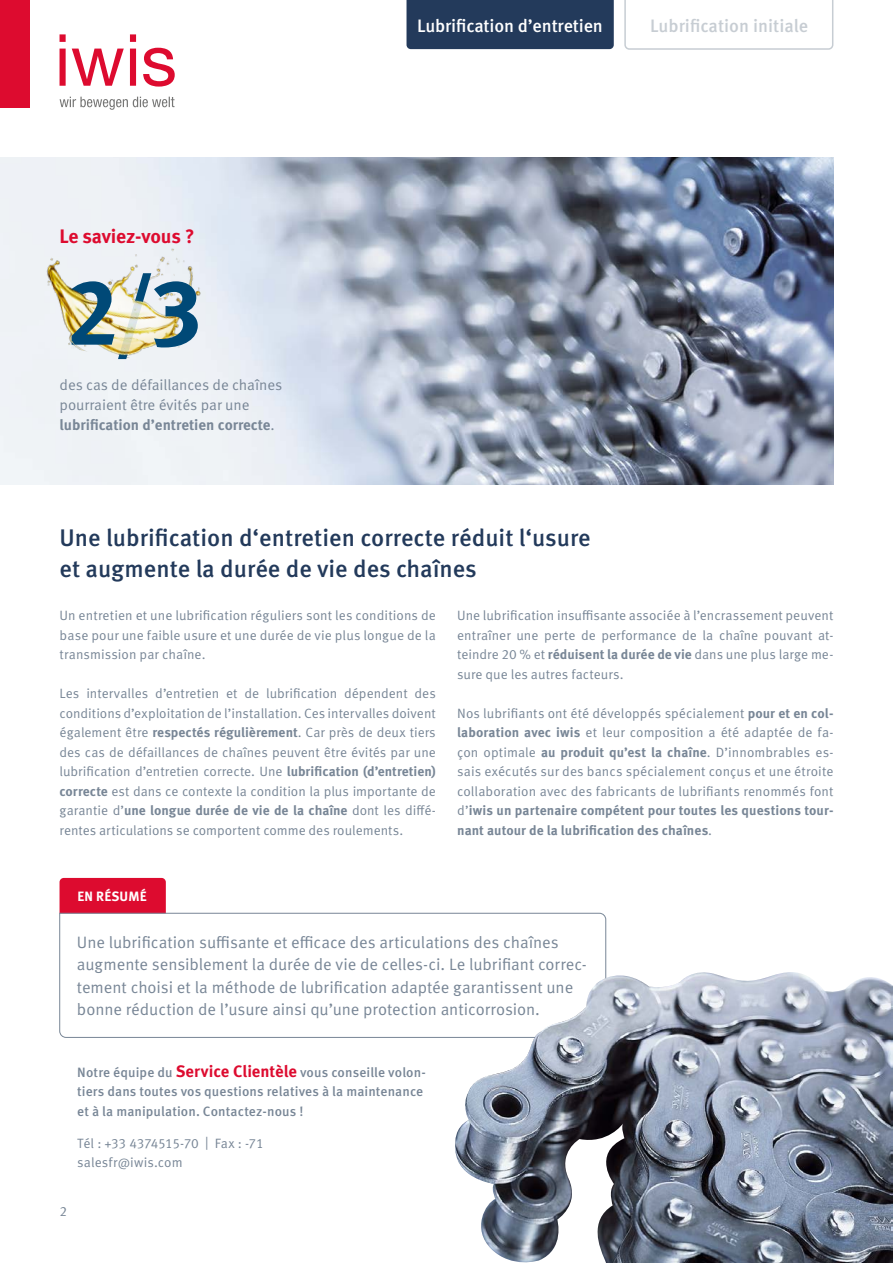
<style>
.page{position:relative;width:893px;height:1263px;background:#fff}
.page>*{position:absolute;margin:0;border:0;box-sizing:border-box;transform-origin:0 0}
.t1{font:500 24px/31.5px "Meta OT";color:#233a5b}
.t2{font:700 19.5px "Meta OT";letter-spacing:-.01em;color:#dd0b2f}
.t3{font:500 18px "Meta OT";letter-spacing:-.01em;color:#fff}
.t4{font:500 18px "Meta OT";color:#c7cdd3}
.t5{font:16.5px/22.5px "Meta OT";letter-spacing:-.005em;color:#788696}
.t6{font:15px/20.4px "Meta OT";color:#788696}
.t7{font:13.5px/19.5px "Meta OT";letter-spacing:.005em;color:#788696;text-align:justify}
.t8{font:500 13.5px/19.5px "Meta OT";letter-spacing:.01em;color:#788696}
.t9{font:700 13.5px "Meta OT";letter-spacing:.01em;color:#fff}
.s1{font-weight:700}
.s2{font-weight:700;font-size:16.5px;color:#dd0b2f}
</style>
<div class="page">
<div style="left:0;top:0;width:30px;height:108px;background:#dd0b2f"></div>
<svg style="left:60px;top:97px;width:115px;height:13px"></svg>
<svg style="left:60px;top:34px;width:115px;height:53px"></svg>
<img style="left:0;top:157px;width:833px;height:328px">
<div style="left:60px;top:878px;width:106px;height:35px;background:#dd0b2f"></div>
<svg style="left:59px;top:913px;width:547px;height:125px"></svg>
<img style="left:27px;top:213px;width:199px;height:150px">
<img style="left:70px;top:273px;width:128px;height:86px">
<img style="left:63px;top:281px;width:28px;height:35px">
<img style="left:68px;top:341px;width:10px;height:15px">
<img style="left:117px;top:299px;width:29px;height:59px">
<img style="left:453px;top:970px;width:440px;height:293px">
<div style="left:406px;top:0;width:208px;height:49px;background:#233a5b"></div>
<svg style="left:624px;top:0;width:209px;height:50px"></svg>
<h2 class="t2" style="left:60px;top:224px;width:137px">Le saviez-vous ?</h2>
<p class="t6" style="left:60px;top:374px;width:224px">des cas de défaillances de chaînes pourraient être évités par une <span class="s1">lubrification d’entretien correcte</span>.</p>
<h3 class="t3" style="left:417px;top:14px;width:187px">Lubrification d’entretien</h3>
<h3 class="t4" style="left:650px;top:14px;width:160px">Lubrification initiale</h3>
<h1 class="t1" style="left:60px;top:522px;width:533px">Une lubrification d‘entretien correcte réduit l‘usure et augmente la durée de vie des chaînes</h1>
<p class="t7" style="left:60px;top:606px;width:378px">Un entretien et une lubrification réguliers sont les conditions de base pour une faible usure et une durée de vie plus longue de la transmission par chaîne.</p>
<p class="t7" style="left:60px;top:684px;width:378px">Les intervalles d’entretien et de lubrification dépendent des conditions d’exploitation de l’installation. Ces intervalles doivent également être <span class="s1">respectés régulièrement</span>. Car près de deux tiers des cas de défaillances de chaînes peuvent être évités par une lubrification d’entretien correcte. Une <span class="s1">lubrification (d’entretien) correcte</span> est dans ce contexte la condition la plus importante de garantie d’<span class="s1">une longue durée de vie de la chaîne</span> dont les diffé&shy;rentes articulations se comportent comme des roulements.</p>
<p class="t7" style="left:457px;top:606px;width:378px">Une lubrification insuffisante associée à l’encrassement peuvent entraîner une perte de performance de la chaîne pouvant at&shy;teindre 20 % et <span class="s1">réduisent la durée de vie</span> dans une plus large me&shy;sure que les autres facteurs.</p>
<p class="t7" style="left:457px;top:704px;width:378px">Nos lubrifiants ont été développés spécialement <span class="s1">pour et en col&shy;laboration avec iwis</span> et leur composition a été adaptée de fa&shy;çon optimale <span class="s1">au produit qu’est la chaîne</span>. D’innombrables es&shy;sais exécutés sur des bancs spécialement conçus et une étroite collaboration avec des fabricants de lubrifiants renommés font d’<span class="s1">iwis un partenaire compétent pour toutes les questions tour&shy;nant autour de la lubrification des chaînes</span>.</p>
<p class="t9" style="left:78px;top:887px;width:70px">EN RÉSUMÉ</p>
<p class="t5" style="left:77px;top:931px;width:511px">Une lubrification suffisante et efficace des articulations des chaînes augmente sensiblement la durée de vie de celles-ci. Le lubrifiant correc&shy;tement choisi et la méthode de lubrification adaptée garantissent une bonne réduction de l’usure ainsi qu’une protection anticorrosion.</p>
<p class="t8" style="left:77px;top:1062px;width:350px">Notre équipe du <span class="s2">Service Clientèle</span> vous conseille volon&shy;tiers dans toutes vos questions relatives à la maintenance et à la manipulation. Contactez-nous !</p>
<p class="t7" style="left:77px;top:1133px;width:188px">Tél : +33 4374515-70 | Fax : -71 salesfr@iwis.com</p>
<p class="t7" style="left:60px;top:1202px;width:9px">2</p>
</div>
